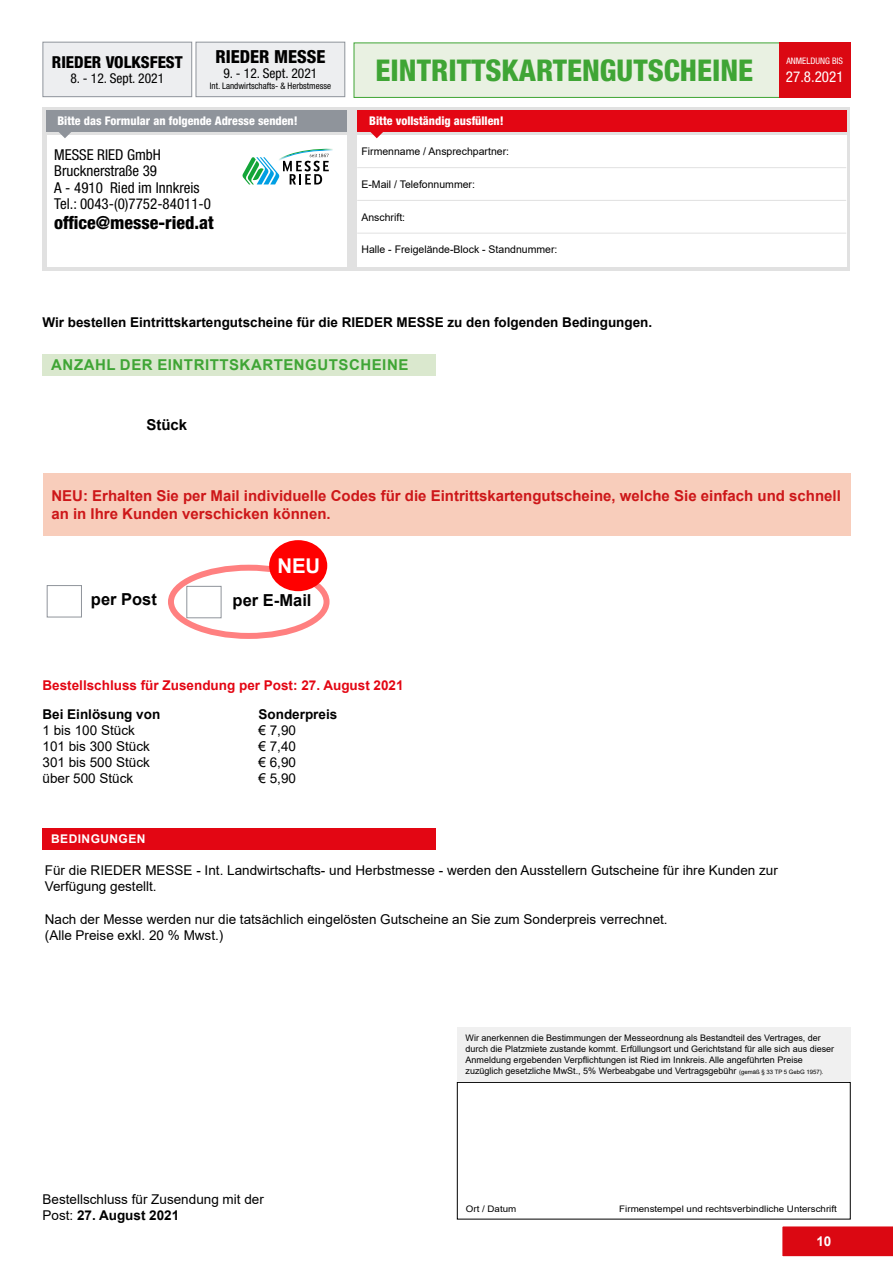
<style>
.page{position:relative;width:893px;height:1263px;background:#fff}
.page>*{position:absolute;margin:0;border:0;box-sizing:border-box;transform-origin:0 0}
.t1{font:800 condensed 30px "Helvetica Neue LT Std";color:#3fa535}
.t2{font:700 20.4px "Arial";color:#fff}
.t3{font:800 condensed 18px "Helvetica Neue LT Std";color:#000}
.t4{font:700 16.5px "Arial";color:#000}
.t5{font:800 condensed 16.5px "Helvetica Neue LT Std";color:#000}
.t6{font:700 15px/18px "Arial";color:#cd1719}
.t7{font:condensed 15px/16.5px "Helvetica Neue LT Std";color:#000}
.t8{font:700 15px "Arial";letter-spacing:.035em;color:#3fa535}
.t9{font:condensed 15px "Helvetica Neue LT Std";color:#fff}
.t10{font:700 15px "Arial";color:#000}
.t11{font:13.5px/16.2px "Arial";color:#000}
.t12{font:700 13.5px "Arial";color:#000}
.t13{font:700 13.5px "Arial";color:#e30613}
.t14{font:condensed 13.5px "Helvetica Neue LT Std";color:#000}
.t15{font:700 13.5px "Arial";color:#fff}
.t16{font:800 condensed 12px "Helvetica Neue LT Std";color:#fff}
.t17{font:700 12px "Arial";letter-spacing:.035em;color:#fff}
.t18{font:10.5px "Arial";color:#000}
.t19{font:9px/10.8px "Arial";color:#000}
.t20{font:9px "Arial";color:#000;scale:1.08 1}
.t21{font:condensed 9px "Helvetica Neue LT Std";color:#000}
.t22{font:condensed 9px "Helvetica Neue LT Std";color:#fff}
.s1{font-weight:700}
.s2{font-size:6px}
</style>
<div class="page">
<div style="left:43px;top:107px;width:807px;height:163px;background:#e1e1e1"></div>
<div style="left:47px;top:135px;width:300px;height:132px;background:#fff"></div>
<div style="left:354px;top:43px;width:467px;height:54px;background:#e9f1e2"></div>
<div style="left:354px;top:43px;width:467px;height:55px;border:1px solid #3fa535"></div>
<div style="left:47px;top:111px;width:300px;height:21px;background:#8f949b"></div>
<svg style="left:59px;top:132px;width:12px;height:6px"></svg>
<div style="left:457px;top:1082px;width:393px;height:137px;border:1px solid #000"></div>
<div style="left:457px;top:1027px;width:393px;height:54px;background:#f0f0f0"></div>
<svg style="left:242px;top:149px;width:91px;height:36px"></svg>
<div style="left:43px;top:354px;width:393px;height:22px;background:#dae8ce"></div>
<div style="left:43px;top:828px;width:393px;height:21px;background:#e30613"></div>
<div style="left:357px;top:135px;width:489px;height:132px;background:#fff"></div>
<hr style="left:357px;top:167px;width:489px;height:1px;background:#e1e1e1">
<hr style="left:357px;top:200px;width:489px;height:1px;background:#e1e1e1">
<hr style="left:357px;top:233px;width:489px;height:1px;background:#e1e1e1">
<div style="left:357px;top:111px;width:489px;height:21px;background:#e30613"></div>
<svg style="left:370px;top:132px;width:13px;height:6px"></svg>
<div style="left:779px;top:43px;width:71px;height:55px;background:#db0812"></div>
<svg style="left:782px;top:1226px;width:111px;height:31px;background:#dc131c"></svg>
<div style="left:47px;top:585px;width:35px;height:32px;border:1px solid #8f949b"></div>
<div style="left:186px;top:586px;width:35px;height:32px;border:1px solid #8f949b"></div>
<div style="left:43px;top:42px;width:149px;height:55px;background:#edeef0"></div>
<div style="left:43px;top:42px;width:149px;height:55px;border:1px solid #8f949b"></div>
<div style="left:196px;top:42px;width:149px;height:55px;background:#edeef0"></div>
<div style="left:196px;top:42px;width:149px;height:55px;border:1px solid #8f949b"></div>
<div style="left:43px;top:473px;width:807px;height:63px;background:#f8cdbb"></div>
<div style="left:168px;top:565px;width:162px;height:74px;border:6px solid #f00;border-radius:50%"></div>
<div style="left:269px;top:540px;width:58px;height:51px;background:#f00;border-radius:50%"></div>
<p class="t5" style="left:52px;top:52px;width:132px">RIEDER VOLKSFEST</p>
<p class="t14" style="left:70px;top:70px;width:95px">8. - 12. Sept. 2021</p>
<h3 class="t3" style="left:215px;top:45px;width:112px">RIEDER MESSE</h3>
<p class="t14" style="left:223px;top:65px;width:95px">9. - 12. Sept. 2021</p>
<p class="t21" style="left:210px;top:80px;width:123px">Int. Landwirtschafts- &amp; Herbstmesse</p>
<h1 class="t1" style="left:376px;top:52px;width:379px">EINTRITTSKARTENGUTSCHEINE</h1>
<p class="t16" style="left:57px;top:114px;width:242px">Bitte das Formular an folgende Adresse senden!</p>
<p class="t16" style="left:369px;top:114px;width:136px">Bitte vollständig ausfüllen!</p>
<p class="t7" style="left:54px;top:146px;width:158px">MESSE RIED GmbH<br>Brucknerstraße 39<br>A - 4910 Ried im Innkreis<br>Tel.: 0043-(0)7752-84011-0</p>
<h3 class="t3" style="left:54px;top:211px;width:161px">office@messe-ried.at</h3>
<p class="t18" style="left:361px;top:144px;width:149px">Firmenname / Ansprechpartner:</p>
<p class="t18" style="left:361px;top:177px;width:115px">E-Mail / Telefonnummer:</p>
<p class="t18" style="left:361px;top:210px;width:45px">Anschrift:</p>
<p class="t18" style="left:361px;top:242px;width:198px">Halle - Freigelände-Block - Standnummer:</p>
<p class="t12" style="left:43px;top:313px;width:611px">Wir bestellen Eintrittskartengutscheine für die RIEDER MESSE zu den folgenden Bedingungen.</p>
<p class="t8" style="left:51px;top:355px;width:359px">ANZAHL DER EINTRITTSKARTENGUTSCHEINE</p>
<p class="t10" style="left:146px;top:414px;width:42px">Stück</p>
<p class="t22" style="left:786px;top:56px;width:58px">ANMELDUNG BIS</p>
<p class="t9" style="left:786px;top:68px;width:59px">27.8.2021</p>
<p class="t6" style="left:51px;top:487px;width:791px">NEU: Erhalten Sie per Mail individuelle Codes für die Eintrittskartengutscheine, welche Sie einfach und schnell an in Ihre Kunden verschicken können.</p>
<h2 class="t2" style="left:277px;top:552px;width:44px">NEU</h2>
<p class="t4" style="left:91px;top:588px;width:68px">per Post</p>
<p class="t4" style="left:233px;top:588px;width:80px">per E-Mail</p>
<p class="t13" style="left:43px;top:676px;width:363px">Bestellschluss für Zusendung per Post: 27. August 2021</p>
<p class="t12" style="left:43px;top:704px;width:119px">Bei Einlösung von</p>
<p class="t12" style="left:259px;top:704px;width:80px">Sonderpreis</p>
<p class="t11" style="left:43px;top:722px;width:94px">1 bis 100 Stück</p>
<p class="t11" style="left:259px;top:722px;width:39px">€ 7,90</p>
<p class="t11" style="left:43px;top:738px;width:109px">101 bis 300 Stück</p>
<p class="t11" style="left:259px;top:738px;width:39px">€ 7,40</p>
<p class="t11" style="left:43px;top:754px;width:109px">301 bis 500 Stück</p>
<p class="t11" style="left:259px;top:754px;width:39px">€ 6,90</p>
<p class="t11" style="left:43px;top:770px;width:92px">über 500 Stück</p>
<p class="t11" style="left:259px;top:770px;width:39px">€ 5,90</p>
<p class="t17" style="left:51px;top:830px;width:96px">BEDINGUNGEN</p>
<p class="t11" style="left:45px;top:862px;width:735px">Für die RIEDER MESSE - Int. Landwirtschafts- und Herbstmesse - werden den Ausstellern Gutscheine für ihre Kunden zur<br>Verfügung gestellt.</p>
<p class="t11" style="left:45px;top:911px;width:624px">Nach der Messe werden nur die tatsächlich eingelösten Gutscheine an Sie zum Sonderpreis verrechnet. (Alle Preise exkl. 20 % Mwst.)</p>
<p class="t11" style="left:43px;top:1191px;width:223px">Bestellschluss für Zusendung mit der<br>Post: <span class="s1">27. August 2021</span></p>
<p class="t19" style="left:466px;top:1032px;width:370px">Wir anerkennen die Bestimmungen der Messeordnung als Bestandteil des Vertrages, der durch die Platzmiete zustande kommt. Erfüllungsort und Gerichtstand für alle sich aus dieser Anmeldung ergebenden Verpflichtungen ist Ried im Innkreis. Alle angeführten Preise zuzüglich gesetzliche MwSt., 5% Werbeabgabe und Vertragsgebühr <span class="s2">(gemäß § 33 TP 5 GebG 1957).</span></p>
<p class="t20" style="left:466px;top:1202px;width:48px">Ort / Datum</p>
<p class="t20" style="left:619px;top:1202px;width:203px">Firmenstempel und rechtsverbindliche Unterschrift</p>
<p class="t15" style="left:816px;top:1232px;width:17px">10</p>
</div>
